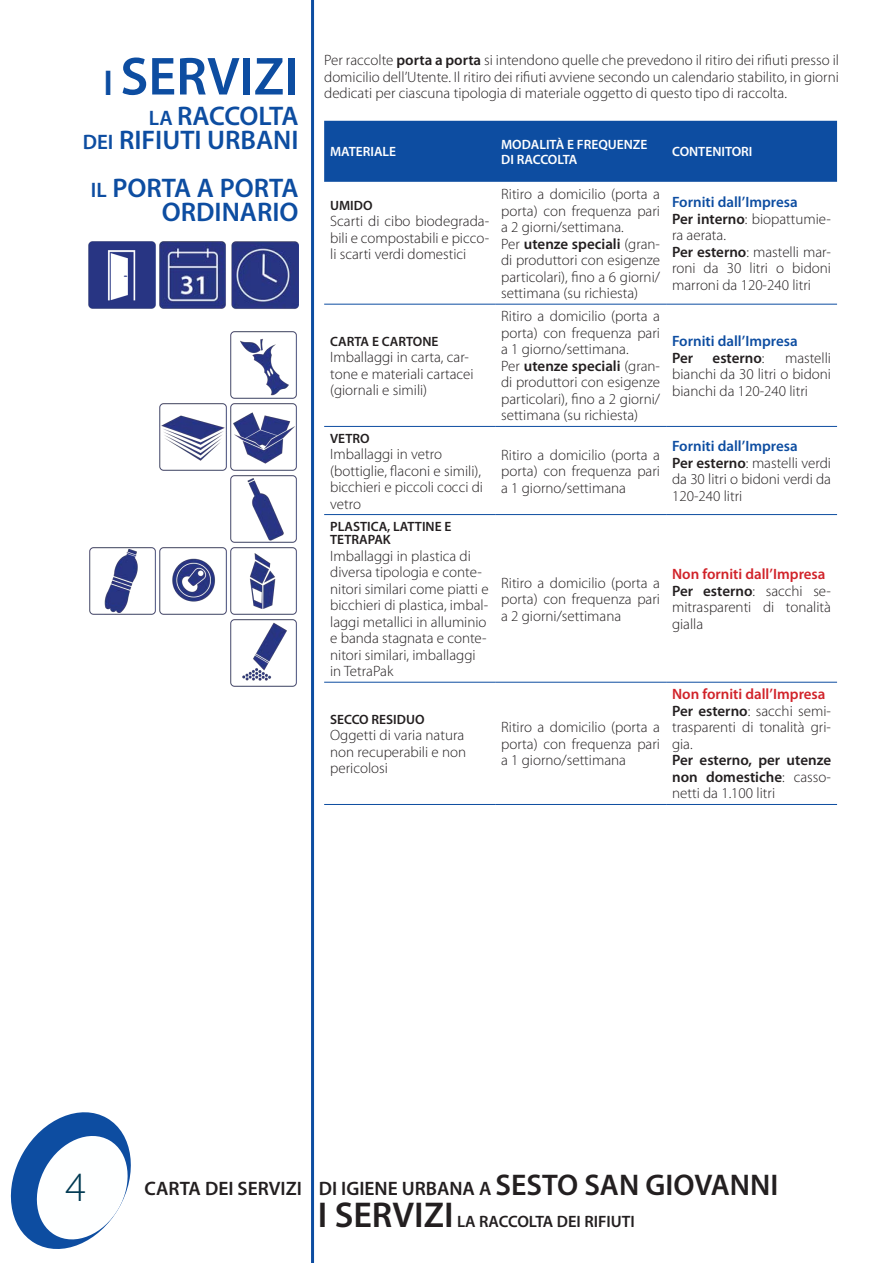
<style>
.page{position:relative;width:893px;height:1263px;background:#fff}
.page>*{position:absolute;margin:0;border:0;box-sizing:border-box;transform-origin:0 0}
.t1{font:600 54px "Myriad Pro";color:#0d4da1}
.t2{font:300 42px "Myriad Pro";color:#003952}
.t3{font:600 27px/24px "Myriad Pro";color:#0d4da1;text-align:right}
.t4{font:600 19.5px "Myriad Pro";color:#231f20}
.t5{font:600 16.5px "Myriad Pro";color:#231f20}
.t6{font:300 15px/16.5px "Myriad Pro";color:#231f20}
.t7{font:600 15px/16.5px "Myriad Pro";color:#231f20;text-align:justify}
.t8{font:600 15px "Myriad Pro";color:#0d4da1}
.t9{font:600 13.5px/13.5px "Myriad Pro";color:#231f20}
.t10{font:600 13.5px/15px "Myriad Pro";color:#fff}
.s1{font-size:36px}
.s2{font-size:21px}
.s3{font-weight:600}
.s4{font-weight:600;color:#0d4da1}
.s5{font-weight:300}
.s6{font-weight:600;color:#d1232a}
.s7{font-size:30px}
</style>
<div class="page">
<svg style="left:10px;top:1112px;width:121px;height:137px"></svg>
<hr style="left:311px;top:0;width:3px;height:1263px;background:#0d4da1">
<div style="left:324px;top:121px;width:513px;height:61px;background:#0d4da1"></div>
<svg style="left:324px;top:303px;width:513px;height:379px"></svg>
<hr style="left:324px;top:304px;width:171px;height:1px;background:#0d4da1">
<hr style="left:495px;top:304px;width:171px;height:1px;background:#0d4da1">
<hr style="left:666px;top:304px;width:171px;height:1px;background:#0d4da1">
<hr style="left:666px;top:804px;width:171px;height:1px;background:#0d4da1">
<hr style="left:324px;top:426px;width:171px;height:1px;background:#0d4da1">
<hr style="left:495px;top:426px;width:171px;height:1px;background:#0d4da1">
<hr style="left:666px;top:426px;width:171px;height:1px;background:#0d4da1">
<hr style="left:324px;top:514px;width:171px;height:1px;background:#0d4da1">
<hr style="left:495px;top:514px;width:171px;height:1px;background:#0d4da1">
<hr style="left:666px;top:514px;width:171px;height:1px;background:#0d4da1">
<hr style="left:324px;top:682px;width:171px;height:1px;background:#0d4da1">
<hr style="left:495px;top:682px;width:171px;height:1px;background:#0d4da1">
<hr style="left:666px;top:682px;width:171px;height:1px;background:#0d4da1">
<hr style="left:324px;top:804px;width:171px;height:1px;background:#0d4da1">
<hr style="left:495px;top:804px;width:171px;height:1px;background:#0d4da1">
<img style="left:88px;top:241px;width:211px;height:68px">
<img style="left:230px;top:331px;width:67px;height:68px">
<img style="left:159px;top:403px;width:138px;height:68px">
<img style="left:230px;top:475px;width:67px;height:68px">
<img style="left:89px;top:547px;width:208px;height:68px">
<img style="left:230px;top:619px;width:67px;height:68px">
<h1 class="t1" style="left:103px;top:42px;width:197px"><span class="s1">I</span> SERVIZI</h1>
<h3 class="t3" style="left:83px;top:103px;width:217px"><span class="s2">LA</span> RACCOLTA<br><span class="s2">DEI</span> RIFIUTI URBANI</h3>
<h3 class="t3" style="left:91px;top:175px;width:209px"><span class="s2">IL</span> PORTA A PORTA<br>ORDINARIO</h3>
<p class="t6" style="left:324px;top:52px;width:516px;text-align:justify">Per raccolte <span class="s3">porta a porta</span> si intendono quelle che prevedono il ritiro dei rifiuti presso il domicilio dell’Utente. Il ritiro dei rifiuti avviene secondo un calendario stabilito, in giorni dedicati per ciascuna tipologia di materiale oggetto di questo tipo di raccolta.</p>
<p class="t10" style="left:330px;top:144px;width:68px">MATERIALE</p>
<p class="t10" style="left:501px;top:136px;width:148px">MODALITÀ E FREQUENZE<br>DI RACCOLTA</p>
<p class="t10" style="left:672px;top:144px;width:82px">CONTENITORI</p>
<p class="t9" style="left:330px;top:198px;width:44px">UMIDO</p>
<p class="t6" style="left:330px;top:213px;width:160px;text-align:justify">Scarti di cibo biodegrada&shy;bili e compostabili e picco&shy;li scarti verdi domestici</p>
<p class="t6" style="left:501px;top:186px;width:160px">Ritiro a domicilio (porta a porta) con frequenza pari a 2 giorni/settimana.<br>Per <span class="s3">utenze speciali</span> (gran&shy;di produttori con esigenze particolari), fino a 6 giorni/ settimana (su richiesta)</p>
<p class="t6" style="left:672px;top:194px;width:160px"><span class="s4">Forniti dall’Impresa<br></span><span class="s3">Per interno</span>: biopattumie&shy;ra aerata.<br><span class="s3">Per esterno</span>: mastelli mar&shy;roni da 30 litri o bidoni marroni da 120-240 litri</p>
<p class="t9" style="left:330px;top:334px;width:110px">CARTA E CARTONE</p>
<p class="t6" style="left:330px;top:349px;width:145px">Imballaggi in carta, car&shy;tone e materiali cartacei (giornali e simili)</p>
<p class="t6" style="left:501px;top:308px;width:160px">Ritiro a domicilio (porta a porta) con frequenza pari a 1 giorno/settimana.<br>Per <span class="s3">utenze speciali</span> (gran&shy;di produttori con esigenze particolari), fino a 2 giorni/ settimana (su richiesta)</p>
<p class="t8" style="left:672px;top:332px;width:127px">Forniti dall’Impresa</p>
<p class="t7" style="left:672px;top:349px;width:23px">Per</p>
<p class="t7" style="left:713px;top:349px;width:53px">esterno<span class="s5">:</span></p>
<p class="t6" style="left:672px;top:350px;width:160px;text-align:justify;text-indent:113px">mastelli bianchi da 30 litri o bidoni bianchi da 120-240 litri</p>
<p class="t9" style="left:330px;top:431px;width:41px">VETRO</p>
<p class="t6" style="left:330px;top:446px;width:154px">Imballaggi in vetro (bottiglie, flaconi e simili), bicchieri e piccoli cocci di vetro</p>
<p class="t6" style="left:501px;top:447px;width:160px;text-align:justify">Ritiro a domicilio (porta a porta) con frequenza pari a 1 giorno/settimana</p>
<p class="t6" style="left:672px;top:438px;width:160px"><span class="s4">Forniti dall’Impresa<br></span><span class="s3">Per esterno</span>: mastelli verdi da 30 litri o bidoni verdi da<br>120-240 litri</p>
<p class="t9" style="left:330px;top:519px;width:123px">PLASTICA, LATTINE E<br>TETRAPAK</p>
<p class="t6" style="left:330px;top:548px;width:160px">Imballaggi in plastica di diversa tipologia e conte&shy;nitori similari come piatti e bicchieri di plastica, imbal&shy;laggi metallici in alluminio e banda stagnata e conte&shy;nitori similari, imballaggi in TetraPak</p>
<p class="t6" style="left:501px;top:574px;width:160px;text-align:justify">Ritiro a domicilio (porta a porta) con frequenza pari a 2 giorni/settimana</p>
<p class="t6" style="left:672px;top:566px;width:160px"><span class="s6">Non forniti dall’Impresa<br></span><span class="s3">Per esterno</span>: sacchi se&shy;mitrasparenti di tonalità gialla</p>
<p class="t9" style="left:330px;top:712px;width:96px">SECCO RESIDUO</p>
<p class="t6" style="left:330px;top:727px;width:137px">Oggetti di varia natura non recuperabili e non pericolosi</p>
<p class="t6" style="left:501px;top:719px;width:160px;text-align:justify">Ritiro a domicilio (porta a porta) con frequenza pari a 1 giorno/settimana</p>
<p class="t6" style="left:672px;top:686px;width:160px"><span class="s6">Non forniti dall’Impresa<br></span><span class="s3">Per esterno</span>: sacchi semi&shy;trasparenti di tonalità gri&shy;gia.</p>
<p class="t7" style="left:672px;top:752px;width:160px">Per esterno, per utenze non domestiche<span class="s5">: casso&shy;netti da 1.100 litri</span></p>
<h2 class="t2" style="left:66px;top:1164px;width:22px">4</h2>
<h3 class="t4" style="left:145px;top:1176px;width:635px">CARTA DEI SERVIZI DI IGIENE URBANA A <span class="s7">SESTO SAN GIOVANNI</span></h3>
<p class="t5" style="left:318px;top:1211px;width:319px"><span class="s1">I SERVIZI</span> LA RACCOLTA DEI RIFIUTI</p>
</div>
